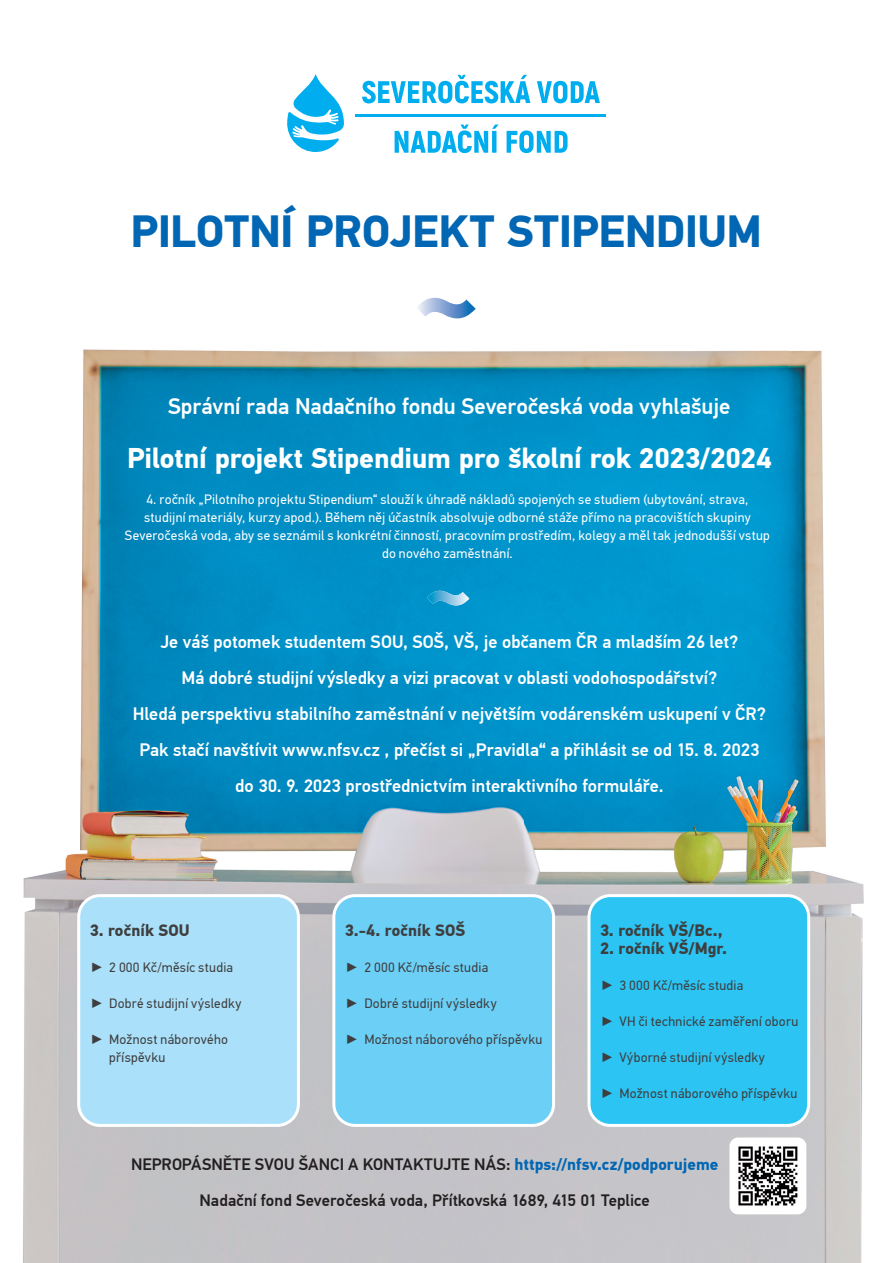
<style>
.page{position:relative;width:893px;height:1263px;background:#fff}
.page>*{position:absolute;margin:0;border:0;box-sizing:border-box;transform-origin:0 0}
.t1{font:700 45px "PF Din Text Pro";letter-spacing:-.01em;color:#0166b3}
.t2{font:700 28.5px "PF Din Text Pro";letter-spacing:-.01em;color:#fff}
.t3{font:500 22.5px "PF Din Text Pro";color:#fff}
.t4{font:500 18px/36px "PF Din Text Pro";color:#fff;text-align:center}
.t5{font:500 16.5px/36px "PF Din Text Pro";letter-spacing:.005em;color:#231f20;text-align:center}
.t6{font:700 16.5px "PF Din Text Pro";color:#3e3e3f}
.t7{font:13.5px/18px "PF Din Text Pro";letter-spacing:.02em;color:#fff;text-align:center}
.t8{font:13.5px/18px "PF Din Text Pro";letter-spacing:.02em;color:#3e3e3f}
.s1{font-family:"The Sans Veolia W5 Pla"}
.s2{font-weight:700;color:#0166b3}
</style>
<div class="page">
<img style="left:23px;top:74px;width:841px;height:1189px">
<div style="left:79px;top:896px;width:219px;height:229px;background:#aae0f9;border-radius:21px"></div>
<div style="left:77px;top:894px;width:223px;height:233px;border:3px solid #fff;border-radius:21px"></div>
<div style="left:334px;top:896px;width:220px;height:229px;background:#6bcff6;border-radius:21px"></div>
<div style="left:332px;top:894px;width:223px;height:233px;border:3px solid #fff;border-radius:21px"></div>
<div style="left:589px;top:896px;width:220px;height:229px;background:#2bc4f3;border-radius:21px"></div>
<div style="left:587px;top:894px;width:223px;height:233px;border:3px solid #fff;border-radius:21px"></div>
<img style="left:427px;top:591px;width:42px;height:14px">
<img style="left:730px;top:1137px;width:76px;height:77px;border-radius:9px">
<svg style="left:287px;top:74px;width:57px;height:78px"></svg>
<svg style="left:362px;top:75px;width:168px;height:28px"></svg>
<svg style="left:537px;top:81px;width:63px;height:22px"></svg>
<svg style="left:395px;top:125px;width:104px;height:28px"></svg>
<svg style="left:507px;top:130px;width:61px;height:23px"></svg>
<hr style="left:356px;top:115px;width:250px;height:2px;background:#00aeef">
<img style="left:416px;top:298px;width:60px;height:20px">
<h1 class="t1" style="left:131px;top:213px;width:633px">PILOTNÍ PROJEKT STIPENDIUM</h1>
<p class="t3" style="left:168px;top:397px;width:564px">Správní rada Nadačního fondu Severočeská voda vyhlašuje</p>
<h2 class="t2" style="left:127px;top:447px;width:646px">Pilotní projekt Stipendium pro školní rok 2023/2024</h2>
<p class="t7" style="left:125px;top:492px;width:646px">4. ročník „Pilotního projektu Stipendium“ slouží k úhradě nákladů spojených se studiem (ubytování, strava, studijní materiály, kurzy apod.). Během něj účastník absolvuje odborné stáže přímo na pracovištích skupiny Severočeská voda, aby se seznámil s konkrétní činností, pracovním prostředím, kolegy a měl tak jednodušší vstup do nového zaměstnání.</p>
<p class="t4" style="left:133px;top:626px;width:635px">Je váš potomek studentem SOU, SOŠ, VŠ, je občanem ČR a mladším 26 let?<br>Má dobré studijní výsledky a vizi pracovat v oblasti vodohospodářství?<br>Hledá perspektivu stabilního zaměstnání v největším vodárenském uskupení v ČR?<br>Pak stačí navštívit www.nfsv.cz , přečíst si „Pravidla“ a přihlásit se od 15. 8. 2023 do 30. 9. 2023 prostřednictvím interaktivního formuláře.</p>
<p class="t6" style="left:90px;top:924px;width:101px">3. ročník SOU</p>
<p class="t8" style="left:90px;top:960px;width:145px"><span class="s1">►</span> 2 000 Kč/měsíc studia</p>
<p class="t8" style="left:90px;top:996px;width:153px"><span class="s1">►</span> Dobré studijní výsledky</p>
<p class="t8" style="left:109px;top:1032px;width:120px;text-indent:-19px"><span class="s1">►</span> Možnost náborového příspěvku</p>
<p class="t6" style="left:345px;top:924px;width:122px">3.-4. ročník SOŠ</p>
<p class="t8" style="left:345px;top:960px;width:145px"><span class="s1">►</span> 2 000 Kč/měsíc studia</p>
<p class="t8" style="left:345px;top:996px;width:153px"><span class="s1">►</span> Dobré studijní výsledky</p>
<p class="t8" style="left:345px;top:1032px;width:199px"><span class="s1">►</span> Možnost náborového příspěvku</p>
<p class="t6" style="left:600px;top:924px;width:124px">3. ročník VŠ/Bc.,</p>
<p class="t6" style="left:600px;top:942px;width:128px">2. ročník VŠ/Mgr.</p>
<p class="t8" style="left:600px;top:978px;width:145px"><span class="s1">►</span> 3 000 Kč/měsíc studia</p>
<p class="t8" style="left:600px;top:1014px;width:200px"><span class="s1">►</span> VH či technické zaměření oboru</p>
<p class="t8" style="left:600px;top:1050px;width:166px"><span class="s1">►</span> Výborné studijní výsledky</p>
<p class="t8" style="left:600px;top:1086px;width:199px"><span class="s1">►</span> Možnost náborového příspěvku</p>
<p class="t5" style="left:131px;top:1148px;width:589px">NEPROPÁSNĚTE SVOU ŠANCI A KONTAKTUJTE NÁS: <span class="s2">https://nfsv.cz/podporujeme<br></span>Nadační fond Severočeská voda, Přítkovská 1689, 415 01 Teplice</p>
</div>
